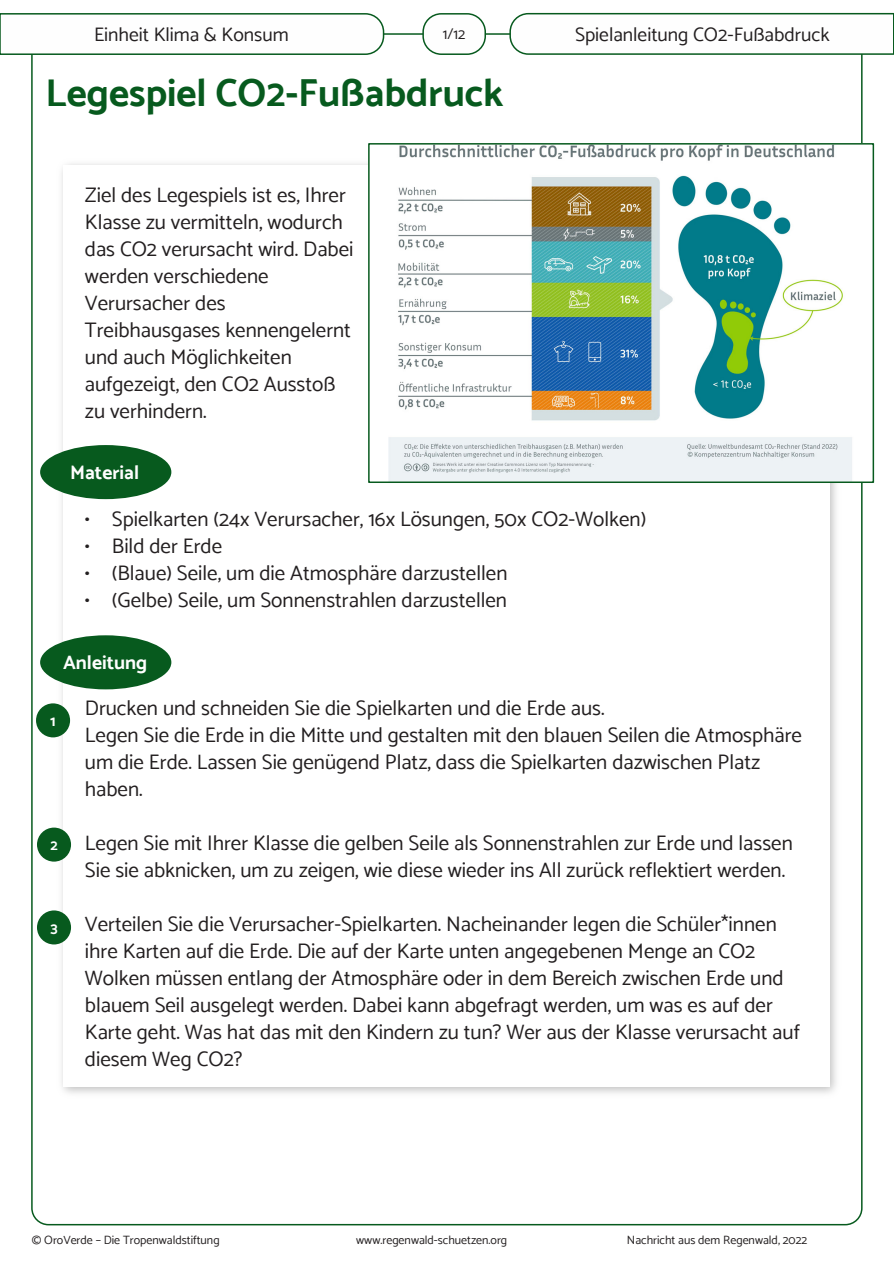
<style>
.page{position:relative;width:894px;height:1263px;background:#fff}
.page>*{position:absolute;margin:0;border:0;box-sizing:border-box;transform-origin:0 0}
.t1{font:700 39px "Catamaran";color:#075a1e}
.t2{font:21px/27px "Catamaran";color:#231f20}
.t3{font:19.5px "Catamaran";color:#231f20}
.t4{font:700 19.5px "Catamaran";color:#fefefe}
.t5{font:15px "Catamaran";color:#231f20}
.t6{font:700 15px "Catamaran";color:#fff}
.t7{font:12px "Catamaran";color:#231f20}
</style>
<div class="page">
<svg style="left:508px;top:12px;width:385px;height:44px"></svg>
<svg style="left:0;top:13px;width:385px;height:43px"></svg>
<div style="left:422px;top:13px;width:64px;height:42px;background:#fefefe;border:2px solid #075a1e;border-radius:18px"></div>
<img style="left:56px;top:163px;width:781px;height:931px">
<div style="left:64px;top:166px;width:765px;height:921px;background:#fff"></div>
<div style="left:40px;top:635px;width:131px;height:54px;background:#075a1e;border-radius:50%"></div>
<div style="left:40px;top:445px;width:131px;height:54px;background:#075a1e;border-radius:50%"></div>
<div style="left:36px;top:703px;width:34px;height:34px;background:#075a1e;border-radius:50%"></div>
<div style="left:37px;top:828px;width:34px;height:34px;background:#075a1e;border-radius:50%"></div>
<div style="left:37px;top:910px;width:34px;height:34px;background:#075a1e;border-radius:50%"></div>
<img style="left:371px;top:146px;width:481px;height:334px">
<div style="left:368px;top:143px;width:505px;height:340px;border:2px solid #075a1e"></div>
<p class="t3" style="left:94px;top:26px;width:196px">Einheit Klima &amp; Konsum</p>
<p class="t5" style="left:442px;top:28px;width:24px">1/12</p>
<p class="t3" style="left:575px;top:26px;width:256px">Spielanleitung CO2-Fußabdruck</p>
<h1 class="t1" style="left:46px;top:76px;width:459px">Legespiel CO2-Fußabdruck</h1>
<p class="t2" style="left:85px;top:183px;width:270px">Ziel des Legespiels ist es, Ihrer<br>Klasse zu vermitteln, wodurch das CO2 verursacht wird. Dabei werden verschiedene<br>Verursacher des<br>Treibhausgases kennengelernt und auch Möglichkeiten aufgezeigt, den CO2 Ausstoß zu verhindern.</p>
<p class="t4" style="left:70px;top:464px;width:70px">Material</p>
<p class="t2" style="left:85px;top:507px;width:562px">• Spielkarten (24x Verursacher, 16x Lösungen, 50x CO2-Wolken)</p>
<p class="t2" style="left:85px;top:534px;width:139px">• Bild der Erde</p>
<p class="t2" style="left:85px;top:561px;width:424px">• (Blaue) Seile, um die Atmosphäre darzustellen</p>
<p class="t2" style="left:85px;top:588px;width:423px">• (Gelbe) Seile, um Sonnenstrahlen darzustellen</p>
<p class="t4" style="left:63px;top:654px;width:86px">Anleitung</p>
<p class="t6" style="left:50px;top:714px;width:7px">1</p>
<p class="t6" style="left:50px;top:838px;width:9px">2</p>
<p class="t6" style="left:50px;top:921px;width:9px">3</p>
<p class="t2" style="left:85px;top:696px;width:718px">Drucken und schneiden Sie die Spielkarten und die Erde aus.<br>Legen Sie die Erde in die Mitte und gestalten mit den blauen Seilen die Atmosphäre um die Erde. Lassen Sie genügend Platz, dass die Spielkarten dazwischen Platz haben.</p>
<p class="t2" style="left:85px;top:831px;width:709px">Legen Sie mit Ihrer Klasse die gelben Seile als Sonnenstrahlen zur Erde und lassen<br>Sie sie abknicken, um zu zeigen, wie diese wieder ins All zurück reflektiert werden.</p>
<p class="t2" style="left:85px;top:912px;width:716px">Verteilen Sie die Verursacher-Spielkarten. Nacheinander legen die Schüler*innen ihre Karten auf die Erde. Die auf der Karte unten angegebenen Menge an CO2<br>Wolken müssen entlang der Atmosphäre oder in dem Bereich zwischen Erde und blauem Seil ausgelegt werden. Dabei kann abgefragt werden, um was es auf der Karte geht. Was hat das mit den Kindern zu tun? Wer aus der Klasse verursacht auf diesem Weg CO2?</p>
<p class="t7" style="left:32px;top:1235px;width:189px">© OroVerde – Die Tropenwaldstiftung</p>
<p class="t7" style="left:356px;top:1235px;width:152px">www.regenwald-schuetzen.org</p>
<p class="t7" style="left:626px;top:1235px;width:182px">Nachricht aus dem Regenwald, 2022</p>
</div>
